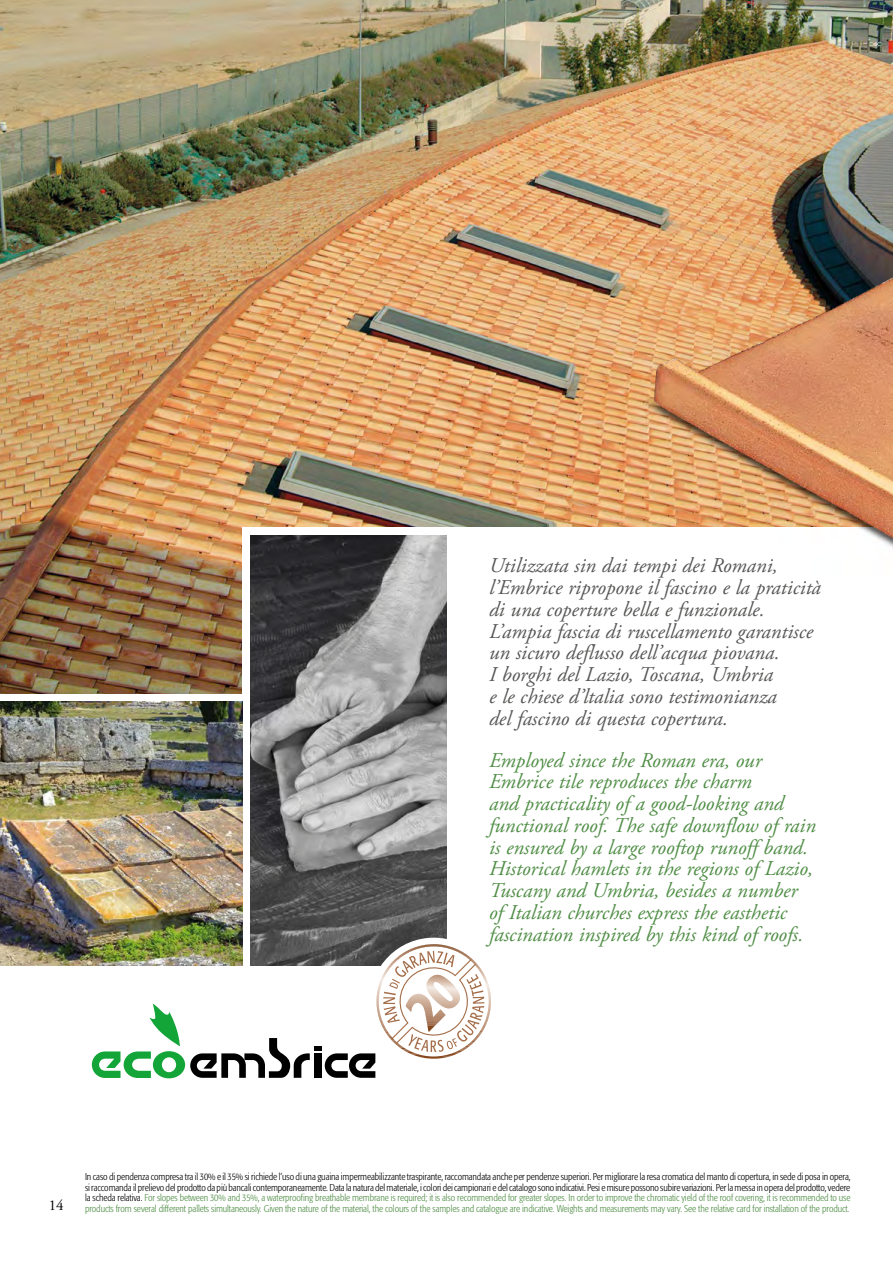
<style>
.page{position:relative;width:893px;height:1263px;background:#fff}
.page>*{position:absolute;margin:0;border:0;box-sizing:border-box;transform-origin:0 0}
.t1{font:italic 21px/21.8px "Adobe Garamond Pro";color:#508e46}
.t2{font:italic 21px/21.8px "Adobe Garamond Pro";color:#575756}
.t3{font:15px "Adobe Garamond Pro";color:#000}
.t4{font:300 condensed 9.75px/10.5px "Formata";letter-spacing:-.01em;color:#000;text-align:justify}
.s1{color:#508e46}
</style>
<div class="page">
<img style="left:0;top:0;width:589px;height:693px">
<div style="left:242px;top:527px;width:651px;height:447px;background:#fff"></div>
<img style="left:0;top:702px;width:242px;height:263px">
<img style="left:251px;top:536px;width:195px;height:408px">
<img style="left:589px;top:0;width:304px;height:548px">
<svg style="left:92px;top:944px;width:399px;height:134px"></svg>
<p class="t2" style="left:489px;top:555px;width:333px">Utilizzata sin dai tempi dei Romani, l’Embrice ripropone il fascino e la praticità di una coperture bella e funzionale.<br>L’ampia fascia di ruscellamento garantisce un sicuro deflusso dell’acqua piovana.<br>I borghi del Lazio, Toscana, Umbria<br>e le chiese d’ltalia sono testimonianza<br>del fascino di questa copertura.</p>
<p class="t1" style="left:489px;top:750px;width:328px">Employed since the Roman era, our Embrice tile reproduces the charm<br>and practicality of a good-looking and functional roof. The safe downflow of rain is ensured by a large rooftop runoff band.<br>Historical hamlets in the regions of Lazio, Tuscany and Umbria, besides a number of Italian churches express the easthetic fascination inspired by this kind of roofs.</p>
<h2 class="t3" style="left:49px;top:1196px;width:16px">14</h2>
<p class="t4" style="left:85px;top:1172px;width:767px">In caso di pendenza compresa tra il 30% e il 35% si richiede l’uso di una guaina impermeabilizzante traspirante, raccomandata anche per pendenze superiori. Per migliorare la resa cromatica del manto di copertura, in sede di posa in opera, si raccomanda il prelievo del prodotto da più bancali contemporaneamente. Data la natura del materiale, i colori dei campionari e del catalogo sono indicativi. Pesi e misure possono subire variazioni. Per la messa in opera del prodotto, vedere la scheda relativa. <span class="s1">For slopes between 30% and 35%, a waterproofing breathable membrane is required; it is also recommended for greater slopes. In order to improve the chromatic yield of the roof covering, it is recommended to use products from several different pallets simultaneously. Given the nature of the material, the colours of the samples and catalogue are indicative. Weights and measurements may vary. See the relative card for installation of the product.</span></p>
</div>
